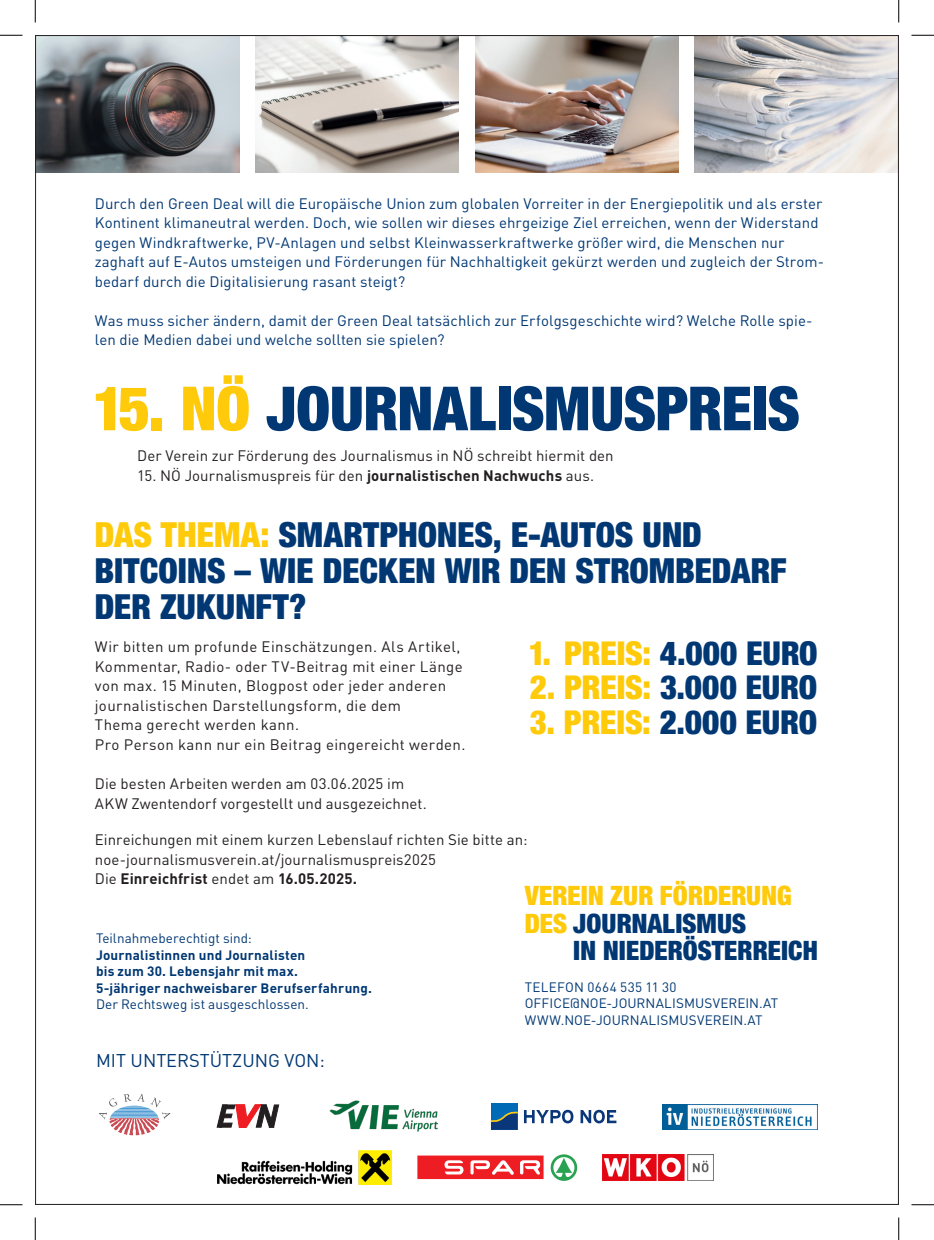
<style>
.page{position:relative;width:934px;height:1240px;background:#fff}
.page>*{position:absolute;margin:0;border:0;box-sizing:border-box;transform-origin:0 0}
.t1{font:900 condensed 57.9px "BMW Helvetica";color:#013874}
.t2{font:900 condensed 33px/36px "BMW Helvetica";color:#013874}
.t3{font:900 condensed 31.35px "BMW Helvetica";letter-spacing:.005em;color:#013874}
.t4{font:900 condensed 25.5px/27.8px "BMW Helvetica";letter-spacing:.005em;color:#013874}
.t5{font:900 condensed 25.5px "BMW Helvetica";letter-spacing:.005em;color:#feca0a}
.t6{font:18.15px "DIN";color:#013874}
.t7{font:15px/19.5px "DIN";letter-spacing:.005em;color:#013874}
.t8{font:15px/19.5px "DIN";letter-spacing:.02em;color:#231f20}
.t9{font:700 15px "DIN";letter-spacing:.01em;color:#231f20}
.t10{font:700 13.5px/16.5px "DIN";letter-spacing:.01em;color:#013874}
.t11{font:13.5px "DIN";letter-spacing:.005em;color:#013874}
.t12{font:13.5px "DIN";letter-spacing:.025em;color:#013874}
.s1{color:#feca0a}
.s2{font-weight:700}
.s3{font-weight:400}
</style>
<div class="page">
<img style="left:255px;top:37px;width:204px;height:135px">
<img style="left:37px;top:37px;width:202px;height:135px">
<img style="left:475px;top:37px;width:204px;height:135px">
<img style="left:695px;top:37px;width:201px;height:135px">
<div style="left:491px;top:1103px;width:26px;height:26px;background:#016ab6"></div>
<svg style="left:491px;top:1111px;width:26px;height:19px"></svg>
<svg style="left:524px;top:1110px;width:49px;height:13px"></svg>
<svg style="left:580px;top:1110px;width:36px;height:13px"></svg>
<img style="left:329px;top:1100px;width:109px;height:32px">
<svg style="left:99px;top:1094px;width:71px;height:41px"></svg>
<img style="left:662px;top:1104px;width:156px;height:26px">
<svg style="left:217px;top:1104px;width:62px;height:23px"></svg>
<img style="left:602px;top:1154px;width:111px;height:27px">
<svg style="left:550px;top:1154px;width:27px;height:27px"></svg>
<svg style="left:417px;top:1155px;width:126px;height:24px;background:#f14f53"></svg>
<img style="left:217px;top:1151px;width:175px;height:33px">
<svg style="left:0;top:35px;width:22px;height:1px"></svg>
<svg style="left:911px;top:35px;width:23px;height:1px"></svg>
<svg style="left:0;top:1204px;width:22px;height:1px"></svg>
<svg style="left:911px;top:1204px;width:23px;height:1px"></svg>
<svg style="left:35px;top:0;width:1px;height:22px"></svg>
<svg style="left:35px;top:1217px;width:1px;height:23px"></svg>
<svg style="left:898px;top:0;width:1px;height:22px"></svg>
<svg style="left:898px;top:1217px;width:1px;height:23px"></svg>
<p class="t7" style="left:95px;top:193px;width:731px">Durch den Green Deal will die Europäische Union zum globalen Vorreiter in der Energiepolitik und als erster Kontinent klimaneutral werden. Doch, wie sollen wir dieses ehrgeizige Ziel erreichen, wenn der Widerstand gegen Windkraftwerke, PV-Anlagen und selbst Kleinwasserkraftwerke größer wird, die Menschen nur zaghaft auf E-Autos umsteigen und Förderungen für Nachhaltigkeit gekürzt werden und zugleich der Strom&shy;bedarf durch die Digitalisierung rasant steigt?</p>
<p class="t7" style="left:95px;top:310px;width:719px">Was muss sicher ändern, damit der Green Deal tatsächlich zur Erfolgsgeschichte wird? Welche Rolle spie&shy;len die Medien dabei und welche sollten sie spielen?</p>
<p class="t1" style="left:95px;top:381px;width:706px"><span class="s1">15. NÖ</span> JOURNALISMUSPREIS</p>
<p class="t8" style="left:137px;top:446px;width:478px">Der Verein zur Förderung des Journalismus in NÖ schreibt hiermit den</p>
<p class="t8" style="left:137px;top:465px;width:458px">15. NÖ Journalismuspreis für den <span class="s2">journalistischen Nachwuchs</span> aus.</p>
<p class="t2" style="left:95px;top:518px;width:693px"><span class="s1">DAS THEMA:</span> SMARTPHONES, E-AUTOS UND<br>BITCOINS – WIE DECKEN WIR DEN STROMBEDARF<br>DER ZUKUNFT?</p>
<p class="t3" style="left:530px;top:638px;width:289px"><span class="s1">1. PREIS:</span> 4.000 EURO</p>
<p class="t3" style="left:530px;top:672px;width:289px"><span class="s1">2. PREIS:</span> 3.000 EURO</p>
<p class="t3" style="left:530px;top:707px;width:289px"><span class="s1">3. PREIS:</span> 2.000 EURO</p>
<p class="t8" style="left:95px;top:637px;width:372px">Wir bitten um profunde Einschätzungen. Als Artikel, Kommentar, Radio- oder TV-Beitrag mit einer Länge von max. 15 Minuten, Blogpost oder jeder anderen journalistischen Darstellungsform, die dem<br>Thema gerecht werden kann.<br>Pro Person kann nur ein Beitrag eingereicht werden.</p>
<p class="t8" style="left:95px;top:773px;width:333px">Die besten Arbeiten werden am 03.06.2025 im<br>AKW Zwentendorf vorgestellt und ausgezeichnet.</p>
<p class="t8" style="left:95px;top:830px;width:434px">Einreichungen mit einem kurzen Lebenslauf richten Sie bitte an:</p>
<p class="t8" style="left:95px;top:849px;width:343px">noe-journalismusverein.at/journalismuspreis2025</p>
<p class="t9" style="left:95px;top:869px;width:264px"><span class="s3">Die</span> Einreichfrist <span class="s3">endet am</span> 16.05.2025.</p>
<p class="t5" style="left:525px;top:883px;width:268px">VEREIN ZUR FÖRDERUNG</p>
<p class="t4" style="left:573px;top:911px;width:246px;text-indent:-48px"><span class="s1">DES</span> JOURNALISMUS<br>IN NIEDERÖSTERREICH</p>
<p class="t10" style="left:96px;top:929px;width:277px"><span class="s3">Teilnahmeberechtigt sind:<br></span>Journalistinnen und Journalisten<br>bis zum 30. Lebensjahr mit max.<br>5-jähriger nachweisbarer Berufserfahrung.</p>
<p class="t11" style="left:96px;top:996px;width:214px">Der Rechtsweg ist ausgeschlossen.</p>
<p class="t12" style="left:525px;top:978px;width:153px">TELEFON 0664 535 11 30</p>
<p class="t11" style="left:525px;top:995px;width:255px">OFFICE@NOE-JOURNALISMUSVEREIN.AT</p>
<p class="t11" style="left:525px;top:1011px;width:239px">WWW.NOE-JOURNALISMUSVEREIN.AT</p>
<p class="t6" style="left:96px;top:1049px;width:230px">MIT UNTERSTÜTZUNG VON:</p>
</div>
